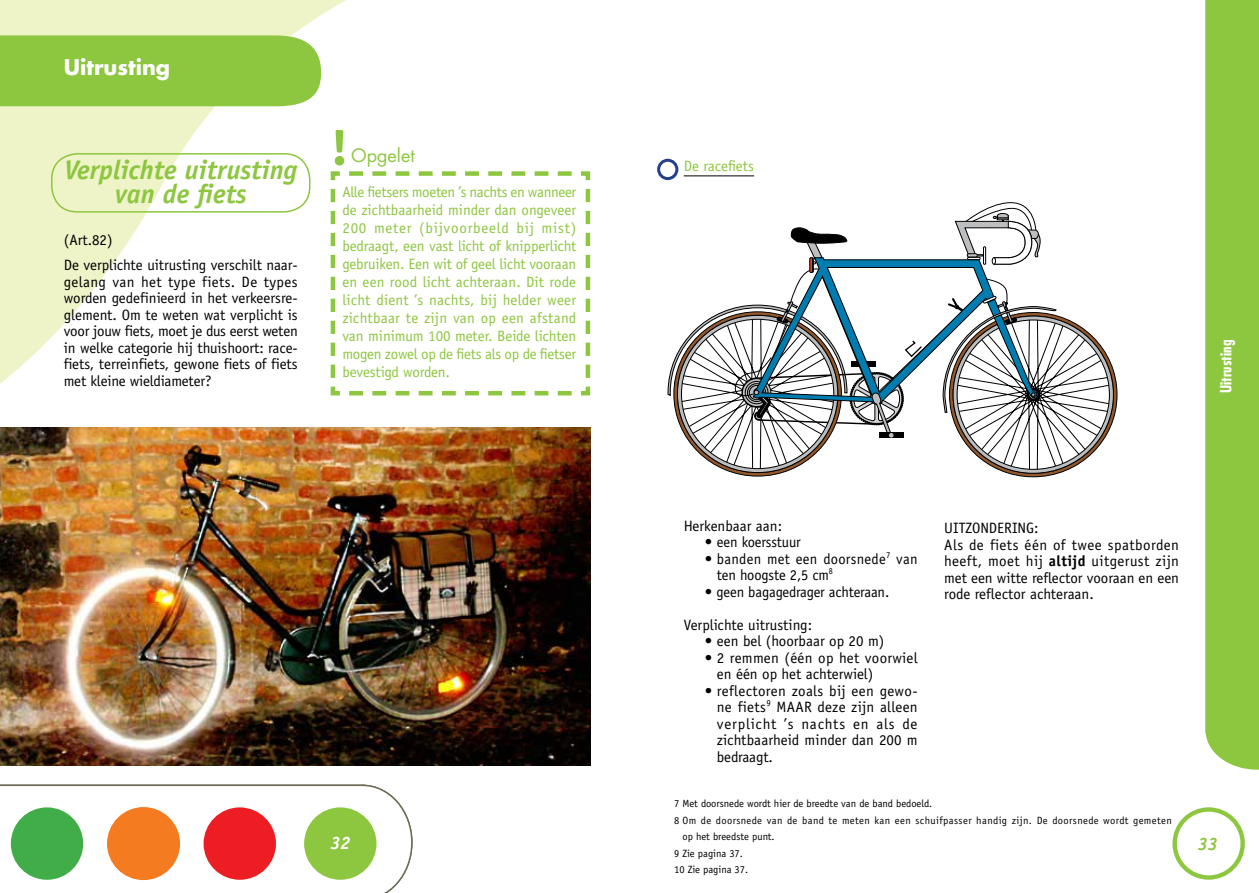
<style>
.page{position:relative;width:1259px;height:893px;background:#fff}
.page>*{position:absolute;margin:0;border:0;box-sizing:border-box;transform-origin:0 0}
.t1{font:46.5px "Officina Sans Std";color:#8dc63f}
.t2{font:italic 700 27px/24px "Officina Sans Std";color:#8dc63f;text-align:center}
.t3{font:700 21px "Futura Std";color:#fff}
.t4{font:18px "Futura Std";color:#8dc63f}
.t5{font:italic 700 18px "Officina Sans Std";color:#fff}
.t6{font:italic 700 18px "Officina Sans Std";color:#8dc63f}
.t7{font:15px/16.5px "Officina Sans Std";color:#000}
.t8{font:15px/18px "Officina Sans Std";letter-spacing:-.015em;color:#8dc63f;text-align:justify}
.t9{font:700 condensed 15px "Futura Std";color:#fff}
.t10{font:10.5px "Officina Sans Std";color:#000}
.t11{font:10.5px "Officina Sans Std";letter-spacing:.04em;color:#000}
.s1{font-weight:700}
</style>
<div class="page">
<svg style="left:1172px;top:807px;width:72px;height:73px"></svg>
<svg style="left:0;top:0;width:346px;height:384px"></svg>
<div style="left:0;top:35px;width:321px;height:71px;background:#8dc63f"></div>
<svg style="left:0;top:784px;width:413px;height:109px"></svg>
<div style="left:304px;top:807px;width:72px;height:73px;background:#8dc63f;border-radius:50%"></div>
<div style="left:11px;top:807px;width:72px;height:73px;background:#41ad49;border-radius:50%"></div>
<div style="left:108px;top:808px;width:71px;height:71px;background:#f47b20;border-radius:50%"></div>
<div style="left:107px;top:807px;width:73px;height:73px;border:2px solid #f47b20;border-radius:50%"></div>
<div style="left:204px;top:807px;width:72px;height:73px;background:#ed1d24;border-radius:50%"></div>
<svg style="left:668px;top:202px;width:449px;height:275px"></svg>
<div style="left:51px;top:153px;width:259px;height:60px;border:2px solid #8dc63f;border-radius:26px"></div>
<svg style="left:328px;top:169px;width:263px;height:227px"></svg>
<svg style="left:331px;top:128px;width:240px;height:254px"></svg>
<div style="left:1205px;top:0;width:54px;height:770px;background:#8dc63f"></div>
<hr style="left:684px;top:175px;width:70px;height:1px;background:#000">
<div style="left:657px;top:159px;width:21px;height:21px;border:3px solid #25408f;border-radius:50%"></div>
<img style="left:0;top:428px;width:590px;height:338px">
<h3 class="t3" style="left:64px;top:53px;width:108px">Uitrusting</h3>
<h2 class="t2" style="left:64px;top:158px;width:235px">Verplichte uitrusting van de fiets</h2>
<p class="t7" style="left:64px;top:227px;width:235px;line-height:25px">(Art.82)<br>De verplichte uitrusting verschilt naar-</p>
<p class="t7" style="left:64px;top:273px;width:235px;text-align:justify">gelang van het type fiets. De types worden gedefinieerd in het verkeersre&shy;glement. Om te weten wat verplicht is voor jouw fiets, moet je dus eerst weten in welke categorie hij thuishoort: race&shy;fiets, terreinfiets, gewone fiets of fiets met kleine wieldiameter?</p>
<h1 class="t1" style="left:332px;top:120px;width:17px">!</h1>
<p class="t4" style="left:351px;top:144px;width:65px">Opgelet</p>
<p class="t8" style="left:342px;top:183px;width:235px">Alle fietsers moeten ’s nachts en wanneer de zichtbaarheid minder dan ongeveer 200 meter (bijvoorbeeld bij mist) bedraagt, een vast licht of knipperlicht gebruiken. Een wit of geel licht vooraan en een rood licht achteraan. Dit rode licht dient ’s nachts, bij helder weer zichtbaar te zijn van op een afstand van minimum 100 meter. Beide lichten mogen zowel op de fiets als op de fietser bevestigd worden.</p>
<p class="t8" style="left:684px;top:157px;width:72px">De racefiets</p>
<p class="t9" style="left:1216px;top:393px;width:55px;rotate:-90deg">Uitrusting</p>
<p class="t7" style="left:684px;top:517px;width:100px">Herkenbaar aan:</p>
<p class="t7" style="left:705px;top:534px;width:97px">• een koersstuur</p>
<p class="t7" style="left:717px;top:550px;width:202px;text-indent:-12px">• banden met een doorsnede<sup>7</sup> van ten hoogste 2,5 cm<sup>8</sup></p>
<p class="t7" style="left:705px;top:583px;width:186px">• geen bagagedrager achteraan.</p>
<p class="t7" style="left:684px;top:616px;width:130px">Verplichte uitrusting:</p>
<p class="t7" style="left:705px;top:633px;width:181px">• een bel (hoorbaar op 20 m)</p>
<p class="t7" style="left:717px;top:649px;width:202px;text-indent:-12px">• 2 remmen (één op het voorwiel en één op het achterwiel)</p>
<p class="t7" style="left:717px;top:682px;width:202px;text-align:justify;text-indent:-12px">• reflectoren zoals bij een gewo&shy;ne fiets<sup>9</sup> MAAR deze zijn alleen verplicht ’s nachts en als de zichtbaarheid minder dan 200 m bedraagt.</p>
<p class="t7" style="left:944px;top:520px;width:236px">UITZONDERING:<br>Als de fiets één of twee spatborden heeft, moet hij <span class="s1">altijd</span> uitgerust zijn met een witte reflector vooraan en een rode reflector achteraan.</p>
<p class="t10" style="left:674px;top:797px;width:260px">7 Met doorsnede wordt hier de breedte van de band bedoeld.</p>
<p class="t11" style="left:674px;top:814px;width:499px">8 Om de doorsnede van de band te meten kan een schuifpasser handig zijn. De doorsnede wordt gemeten</p>
<p class="t10" style="left:682px;top:830px;width:94px">op het breedste punt.</p>
<p class="t10" style="left:674px;top:847px;width:70px">9 Zie pagina 37.</p>
<p class="t10" style="left:674px;top:863px;width:76px">10 Zie pagina 37.</p>
<p class="t5" style="left:330px;top:832px;width:22px">32</p>
<p class="t6" style="left:1197px;top:833px;width:22px">33</p>
</div>
